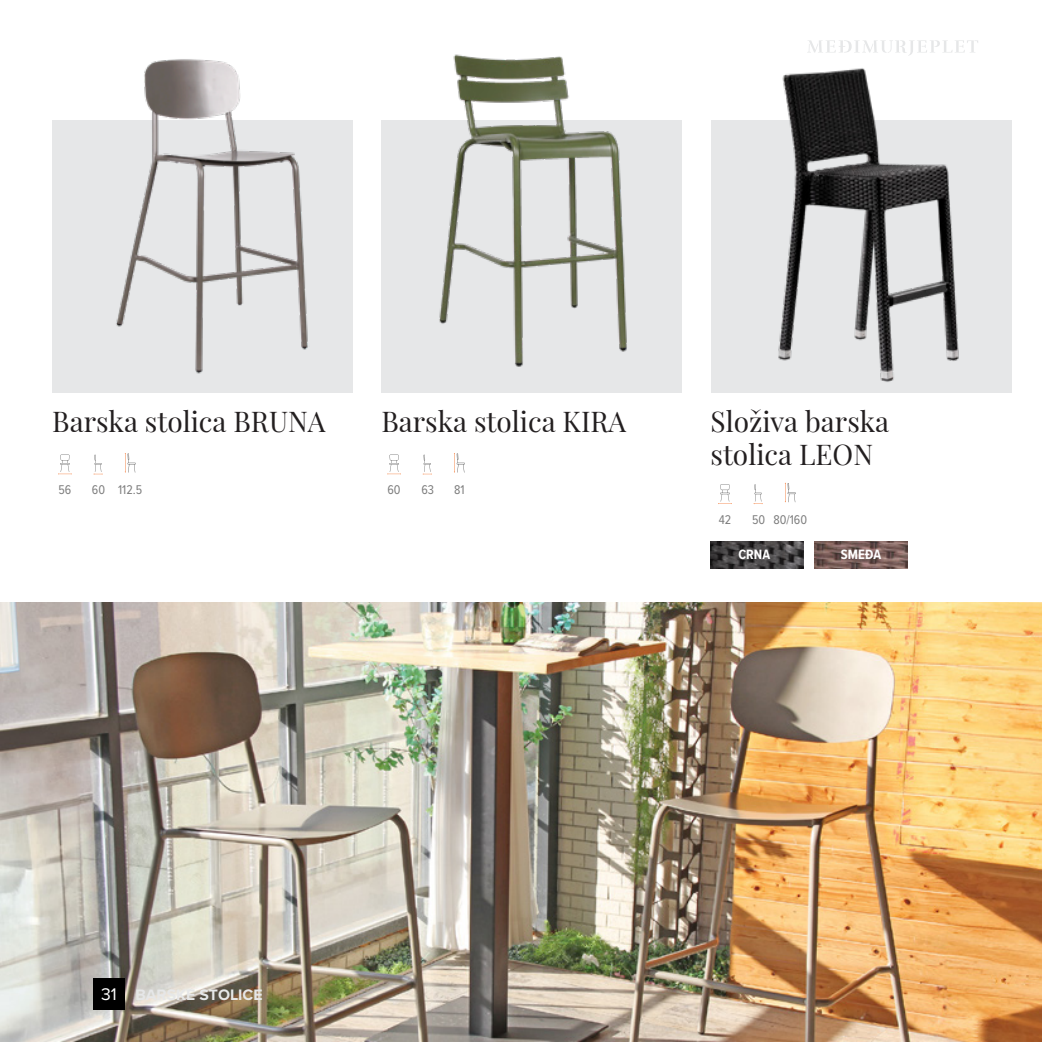
<style>
.page{position:relative;width:1042px;height:1042px;background:#fff}
.page>*{position:absolute;margin:0;border:0;box-sizing:border-box;transform-origin:0 0}
.t1{font:28px/33.6px "Playfair Display";color:#231f20}
.t2{font:700 15.75px "Proxima Nova";color:#e6e7e8}
.t3{font:700 14px "Proxima Nova Cond";color:#fff}
.t4{font:13.12px "Proxima Nova Cond";color:#7d7d7d}
.s1{font-weight:400;font-size:17.5px;color:#fff}
</style>
<div class="page">
<img style="left:0;top:603px;width:1042px;height:439px">
<div style="left:93px;top:978px;width:32px;height:32px;background:#000"></div>
<svg style="left:807px;top:40px;width:171px;height:16px"></svg>
<svg style="left:387px;top:455px;width:14px;height:19px"></svg>
<svg style="left:422px;top:455px;width:10px;height:19px"></svg>
<svg style="left:454px;top:453px;width:11px;height:20px"></svg>
<div style="left:381px;top:120px;width:301px;height:273px;background:#e6e7e8"></div>
<svg style="left:58px;top:455px;width:14px;height:19px"></svg>
<svg style="left:93px;top:455px;width:10px;height:19px"></svg>
<svg style="left:125px;top:453px;width:11px;height:20px"></svg>
<div style="left:52px;top:120px;width:301px;height:273px;background:#e6e7e8"></div>
<svg style="left:718px;top:484px;width:14px;height:20px"></svg>
<svg style="left:753px;top:484px;width:10px;height:20px"></svg>
<svg style="left:785px;top:482px;width:11px;height:20px"></svg>
<div style="left:710px;top:120px;width:301px;height:273px;background:#e6e7e8"></div>
<img style="left:116px;top:59px;width:192px;height:315px">
<img style="left:439px;top:54px;width:188px;height:313px">
<img style="left:778px;top:68px;width:181px;height:314px">
<img style="left:710px;top:541px;width:93px;height:27px">
<img style="left:815px;top:541px;width:92px;height:27px">
<p class="t1" style="left:52px;top:402px;width:275px">Barska stolica BRUNA</p>
<p class="t4" style="left:58px;top:480px;width:14px">56</p>
<p class="t4" style="left:92px;top:480px;width:52px">60 112.5</p>
<p class="t1" style="left:381px;top:402px;width:246px">Barska stolica KIRA</p>
<p class="t4" style="left:387px;top:480px;width:15px">60</p>
<p class="t4" style="left:421px;top:480px;width:14px">63</p>
<p class="t4" style="left:454px;top:480px;width:12px">81</p>
<p class="t1" style="left:710px;top:402px;width:180px">Složiva barska stolica LEON</p>
<p class="t4" style="left:719px;top:509px;width:14px">42</p>
<p class="t4" style="left:752px;top:509px;width:57px">50 80/160</p>
<p class="t3" style="left:738px;top:544px;width:33px">CRNA</p>
<p class="t3" style="left:841px;top:544px;width:42px">SMEĐA</p>
<p class="t2" style="left:101px;top:982px;width:163px"><span class="s1">31</span> BARSKE STOLICE</p>
</div>
